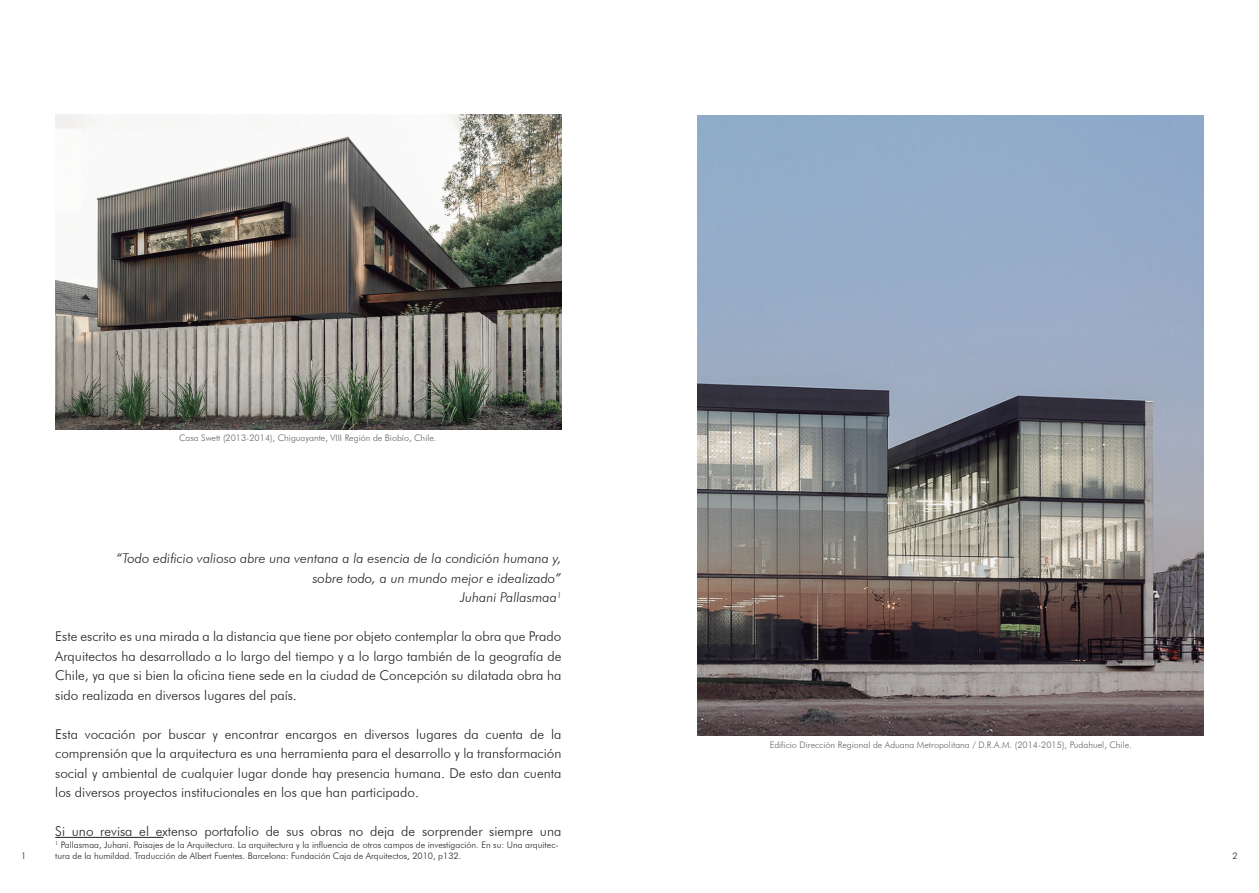
<style>
.page{position:relative;width:1259px;height:893px;background:#fff}
.page>*{position:absolute;margin:0;border:0;box-sizing:border-box;transform-origin:0 0}
.t1{font:300 13.5px/19.5px "Futura BT";color:#231f20;text-align:justify}
.t2{font:italic 300 13.5px "Futura BT";color:#231f20}
.t3{font:300 9px/10.8px "Futura BT";color:#231f20}
.t4{font:300 9px "Futura BT";color:#636366}
</style>
<div class="page">
<hr style="left:55px;top:837px;width:108px;height:1px;background:#231f20">
<img style="left:55px;top:115px;width:506px;height:314px">
<img style="left:697px;top:115px;width:506px;height:621px">
<p class="t4" style="left:179px;top:433px;width:259px">Casa Swett (2013-2014), Chiguayante, VIII Región de Biobío, Chile.</p>
<p class="t2" style="left:116px;top:550px;width:447px">“Todo edificio valioso abre una ventana a la esencia de la condición humana y,</p>
<p class="t2" style="left:312px;top:570px;width:251px">sobre todo, a un mundo mejor e idealizado”</p>
<p class="t2" style="left:460px;top:589px;width:103px">Juhani Pallasmaa<sup>1</sup></p>
<p class="t1" style="left:55px;top:626px;width:507px">Este escrito es una mirada a la distancia que tiene por objeto contemplar la obra que Prado Arquitectos ha desarrollado a lo largo del tiempo y a lo largo también de la geografía de Chile, ya que si bien la oficina tiene sede en la ciudad de Concepción su dilatada obra ha sido realizada en diversos lugares del país.</p>
<p class="t1" style="left:55px;top:724px;width:508px">Esta vocación por buscar y encontrar encargos en diversos lugares da cuenta de la comprensión que la arquitectura es una herramienta para el desarrollo y la transformación social y ambiental de cualquier lugar donde hay presencia humana. De esto dan cuenta los diversos proyectos institucionales en los que han participado.</p>
<p class="t1" style="left:55px;top:821px;width:507px">Si uno revisa el extenso portafolio de sus obras no deja de sorprender siempre una</p>
<p class="t3" style="left:55px;top:839px;width:505px"><sup>1</sup> Pallasmaa, Juhani. Paisajes de la Arquitectura. La arquitectura y la influencia de otros campos de investigación. En su: Una arquitec&shy;tura de la humildad. Traducción de Albert Fuentes. Barcelona: Fundación Caja de Arquitectos, 2010, p132.</p>
<p class="t4" style="left:770px;top:739px;width:363px">Edificio Dirección Regional de Aduana Metropolitana / D.R.A.M. (2014-2015), Pudahuel, Chile.</p>
<p class="t3" style="left:21px;top:850px;width:7px">1</p>
<p class="t3" style="left:1232px;top:850px;width:7px">2</p>
</div>
